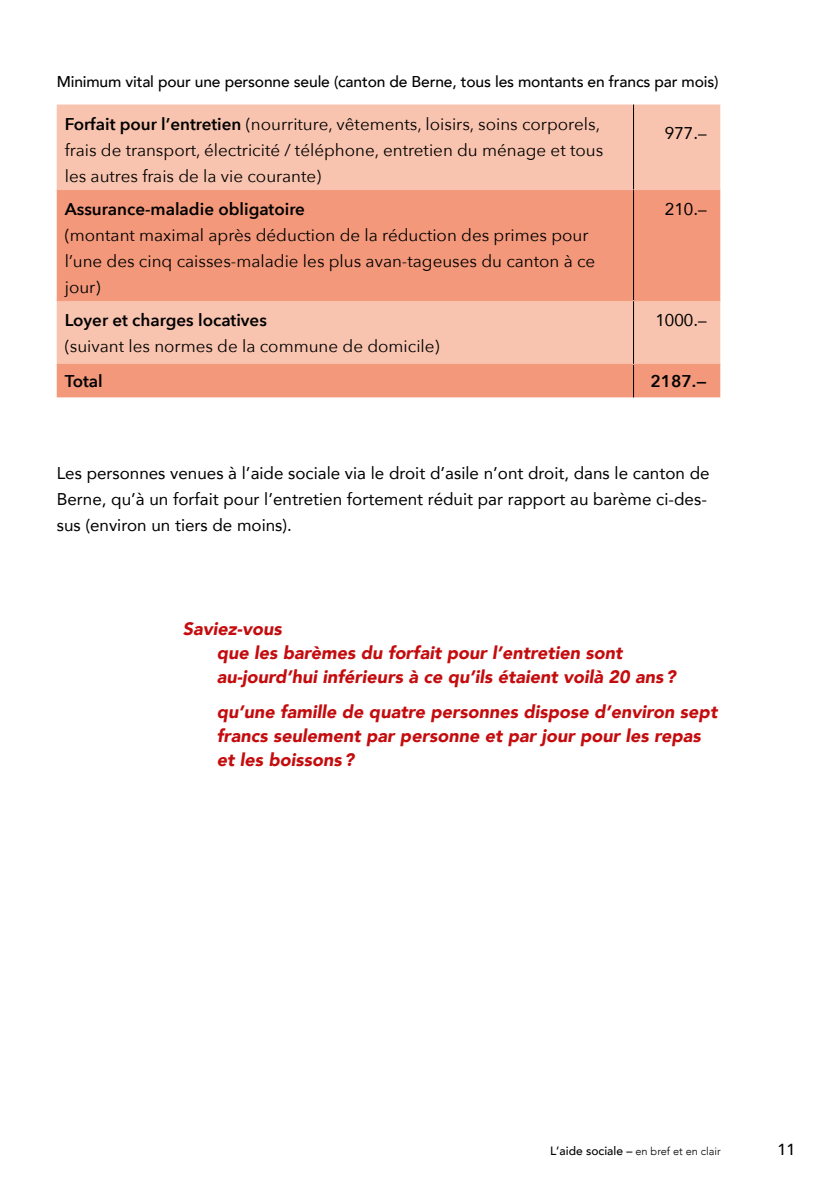
<style>
.page{position:relative;width:840px;height:1191px;background:#fff}
.page>*{position:absolute;margin:0;border:0;box-sizing:border-box;transform-origin:0 0}
.t1{font:italic 900 18px/24px "Avenir";color:#c40c0e}
.t2{font:17px/26px "Avenir Next";color:#000}
.t3{font:17px/26px "Avenir";color:#000}
.t4{font:600 17px "Avenir Next";color:#000}
.t5{font:500 16px "Avenir";color:#000}
.t6{font:500 15.6px "Avenir";letter-spacing:-.01em;color:#000}
.t7{font:300 11px "Avenir";color:#000}
.s1{font-weight:600}
.s2{font-weight:500;font-size:12px}
</style>
<div class="page">
<div style="left:57px;top:104px;width:662px;height:85px;background:#f9c4af"></div>
<div style="left:57px;top:190px;width:662px;height:110px;background:#f3987a"></div>
<div style="left:57px;top:301px;width:662px;height:63px;background:#f9c4af"></div>
<div style="left:57px;top:365px;width:662px;height:32px;background:#f3987a"></div>
<hr style="left:632px;top:104px;width:1px;height:85px;background:#000">
<hr style="left:632px;top:189px;width:1px;height:111px;background:#000">
<hr style="left:632px;top:301px;width:1px;height:63px;background:#000">
<hr style="left:632px;top:365px;width:1px;height:32px;background:#000">
<hr style="left:57px;top:300px;width:576px;height:1px;background:#f3987a">
<hr style="left:633px;top:300px;width:86px;height:1px;background:#f3987a">
<hr style="left:57px;top:364px;width:576px;height:1px;background:#f3987a">
<hr style="left:633px;top:364px;width:86px;height:1px;background:#f3987a">
<hr style="left:57px;top:189px;width:576px;height:1px;background:#f9c4af">
<hr style="left:633px;top:189px;width:86px;height:1px;background:#f9c4af">
<p class="t6" style="left:57px;top:68px;width:663px">Minimum vital pour une personne seule (canton de Berne, tous les montants en francs par mois)</p>
<p class="t2" style="left:65px;top:110px;width:539px"><span class="s1">Forfait pour lʼentretien</span> (nourriture, vêtements, loisirs, soins corporels, frais de transport, électricité / téléphone, entretien du ménage et tous les autres frais de la vie courante)</p>
<p class="t3" style="left:664px;top:119px;width:43px">977.–</p>
<p class="t4" style="left:65px;top:194px;width:241px">Assurance-maladie obligatoire</p>
<p class="t2" style="left:65px;top:221px;width:532px">(montant maximal après déduction de la réduction des primes pour l’une des cinq caisses-maladie les plus avan-tageuses du canton à ce jour)</p>
<p class="t3" style="left:664px;top:195px;width:43px">210.–</p>
<p class="t4" style="left:65px;top:305px;width:203px">Loyer et charges locatives</p>
<p class="t2" style="left:65px;top:332px;width:376px">(suivant les normes de la commune de domicile)</p>
<p class="t3" style="left:655px;top:306px;width:53px">1000.–</p>
<p class="t4" style="left:65px;top:367px;width:40px">Total</p>
<p class="t4" style="left:650px;top:367px;width:58px">2187.—</p>
<p class="t3" style="left:57px;top:459px;width:654px">Les personnes venues à l’aide sociale via le droit d’asile n’ont droit, dans le canton de<br>Berne, qu’à un forfait pour l’entretien fortement réduit par rapport au barème ci-des&shy;sus (environ un tiers de moins).</p>
<p class="t1" style="left:217px;top:616px;width:460px;text-indent:-34px">Saviez-vous<br>que les barèmes du forfait pour l’entretien sont au-jourd’hui inférieurs à ce qu’ils étaient voilà 20 ans?</p>
<p class="t1" style="left:217px;top:700px;width:501px">qu’une famille de quatre personnes dispose d’environ sept francs seulement par personne et par jour pour les repas et les boissons?</p>
<p class="t7" style="left:549px;top:1144px;width:172px"><span class="s2">Lʼaide sociale –</span> en bref et en clair</p>
<p class="t5" style="left:777px;top:1135px;width:19px">11</p>
</div>
